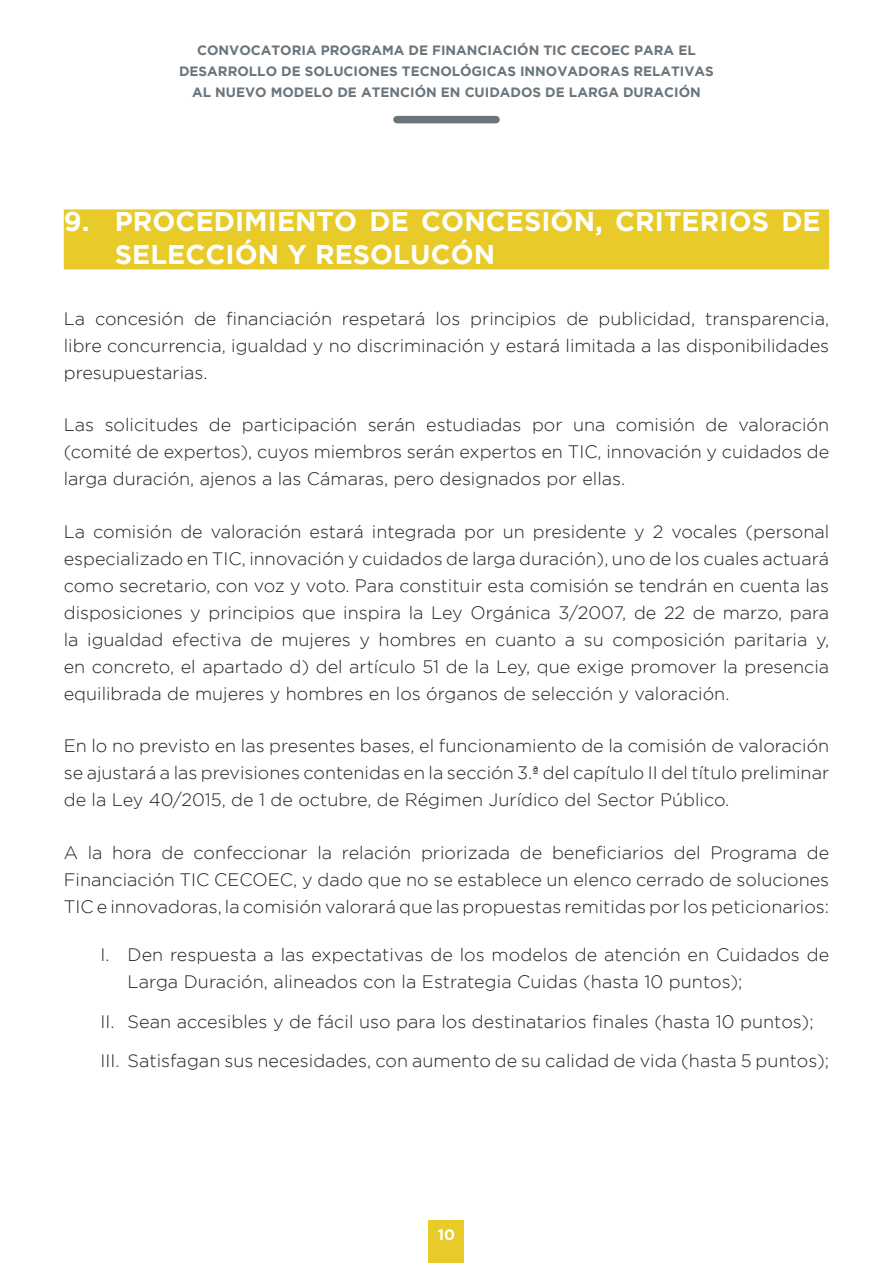
<style>
.page{position:relative;width:893px;height:1263px;background:#fff}
.page>*{position:absolute;margin:0;border:0;box-sizing:border-box;transform-origin:0 0}
.t1{font:700 27px/32.4px "Gotham";letter-spacing:.005em;color:#fff}
.t2{font:300 18px/27px "Gotham";color:#231f20;text-align:justify}
.t3{font:700 15px "Gotham";color:#fff}
.t4{font:700 13.5px/21px "Gotham";color:#6a747b;text-align:center}
</style>
<div class="page">
<div style="left:397px;top:116px;width:99px;height:7px;background:#6a747b"></div>
<div style="left:429px;top:1220px;width:35px;height:43px;background:#e8ca28"></div>
<div style="left:64px;top:209px;width:765px;height:60px;background:#e8ca28"></div>
<p class="t4" style="left:179px;top:40px;width:536px">CONVOCATORIA PROGRAMA DE FINANCIACIÓN TIC CECOEC PARA EL<br>DESARROLLO DE SOLUCIONES TECNOLÓGICAS INNOVADORAS RELATIVAS<br>AL NUEVO MODELO DE ATENCIÓN EN CUIDADOS DE LARGA DURACIÓN</p>
<h1 class="t1" style="left:115px;top:205px;width:707px;text-indent:-51px">9. PROCEDIMIENTO DE CONCESIÓN, CRITERIOS DE<br>SELECCIÓN Y RESOLUCÓN</h1>
<p class="t2" style="left:64px;top:304px;width:767px">La concesión de financiación respetará los principios de publicidad, transparencia, libre concurrencia, igualdad y no discriminación y estará limitada a las disponibilidades presupuestarias.</p>
<p class="t2" style="left:64px;top:411px;width:767px">Las solicitudes de participación serán estudiadas por una comisión de valoración (comité de expertos), cuyos miembros serán expertos en TIC, innovación y cuidados de larga duración, ajenos a las Cámaras, pero designados por ellas.</p>
<p class="t2" style="left:64px;top:517px;width:767px">La comisión de valoración estará integrada por un presidente y 2 vocales (personal especializado en TIC, innovación y cuidados de larga duración), uno de los cuales actuará como secretario, con voz y voto. Para constituir esta comisión se tendrán en cuenta las disposiciones y principios que inspira la Ley Orgánica 3/2007, de 22 de marzo, para la igualdad efectiva de mujeres y hombres en cuanto a su composición paritaria y, en concreto, el apartado d) del artículo 51 de la Ley, que exige promover la presencia equilibrada de mujeres y hombres en los órganos de selección y valoración.</p>
<p class="t2" style="left:64px;top:732px;width:767px">En lo no previsto en las presentes bases, el funcionamiento de la comisión de valoración se ajustará a las previsiones contenidas en la sección 3.ª del capítulo II del título preliminar de la Ley 40/2015, de 1 de octubre, de Régimen Jurídico del Sector Público.</p>
<p class="t2" style="left:64px;top:838px;width:767px">A la hora de confeccionar la relación priorizada de beneficiarios del Programa de Financiación TIC CECOEC, y dado que no se establece un elenco cerrado de soluciones TIC e innovadoras, la comisión valorará que las propuestas remitidas por los peticionarios:</p>
<p class="t2" style="left:128px;top:941px;width:703px;text-indent:-27px">I. Den respuesta a las expectativas de los modelos de atención en Cuidados de<br>Larga Duración, alineados con la Estrategia Cuidas (hasta 10 puntos);</p>
<p class="t2" style="left:101px;top:1007px;width:715px">II. Sean accesibles y de fácil uso para los destinatarios finales (hasta 10 puntos);</p>
<p class="t2" style="left:101px;top:1047px;width:730px">III. Satisfagan sus necesidades, con aumento de su calidad de vida (hasta 5 puntos);</p>
<p class="t3" style="left:438px;top:1226px;width:19px">10</p>
</div>
